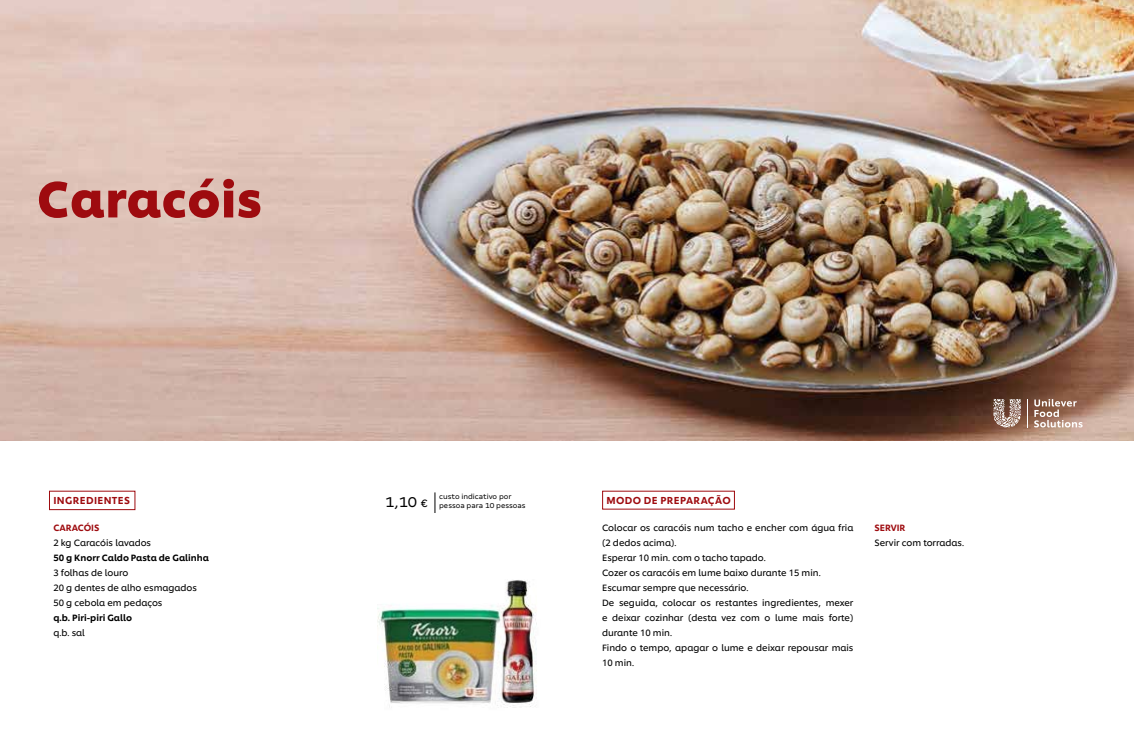
<style>
.page{position:relative;width:1134px;height:738px;background:#fff}
.page>*{position:absolute;margin:0;border:0;box-sizing:border-box;transform-origin:0 0}
.t1{font:700 50px "Unilever Shilling";color:#9e0b0f}
.t2{font:16px "Margem";color:#000}
.t3{font:500 10px "Unilever Shilling";letter-spacing:.04em;color:#9e0b0f}
.t4{font:9px/15px "Unilever Shilling";color:#000}
.t5{font:500 9px "Unilever Shilling";color:#000}
.t6{font:500 9px "Unilever Shilling";color:#9e0b0f}
.t7{font:8px/9px "Margem";color:#000}
.s1{font-size:12px}
</style>
<div class="page">
<img style="left:0;top:0;width:1134px;height:439px">
<svg style="left:993px;top:398px;width:28px;height:29px"></svg>
<svg style="left:1027px;top:398px;width:1px;height:29px"></svg>
<svg style="left:1034px;top:398px;width:48px;height:29px"></svg>
<svg style="left:434px;top:492px;width:1px;height:20px"></svg>
<img style="left:378px;top:580px;width:159px;height:128px">
<h1 class="t1" style="left:37px;top:160px;width:226px">Caracóis</h1>
<p class="t3" style="left:53px;top:492px;width:78px">INGREDIENTES</p>
<p class="t6" style="left:53px;top:520px;width:48px">CARACÓIS</p>
<p class="t4" style="left:53px;top:534px;width:99px">2 kg Caracóis lavados</p>
<p class="t5" style="left:53px;top:550px;width:157px">50 g Knorr Caldo Pasta de Galinha</p>
<p class="t4" style="left:53px;top:564px;width:145px">3 folhas de louro<br>20 g dentes de alho esmagados<br>50 g cebola em pedaços</p>
<p class="t5" style="left:53px;top:610px;width:80px">q.b. Piri-piri Gallo</p>
<p class="t4" style="left:53px;top:624px;width:33px">q.b. sal</p>
<h2 class="t2" style="left:385px;top:492px;width:44px">1,10 <span class="s1">€</span></h2>
<p class="t7" style="left:439px;top:491px;width:88px">custo indicativo por pessoa para 10 pessoas</p>
<p class="t3" style="left:606px;top:492px;width:126px">MODO DE PREPARAÇÃO</p>
<p class="t4" style="left:602px;top:519px;width:253px">Colocar os caracóis num tacho e encher com água fria (2 dedos acima).<br>Esperar 10 min. com o tacho tapado.<br>Cozer os caracóis em lume baixo durante 15 min.<br>Escumar sempre que necessário.<br>De seguida, colocar os restantes ingredientes, mexer e deixar cozinhar (desta vez com o lume mais forte) durante 10 min.<br>Findo o tempo, apagar o lume e deixar repousar mais 10 min.</p>
<p class="t6" style="left:874px;top:520px;width:32px">SERVIR</p>
<p class="t4" style="left:874px;top:534px;width:91px">Servir com torradas.</p>
</div>
